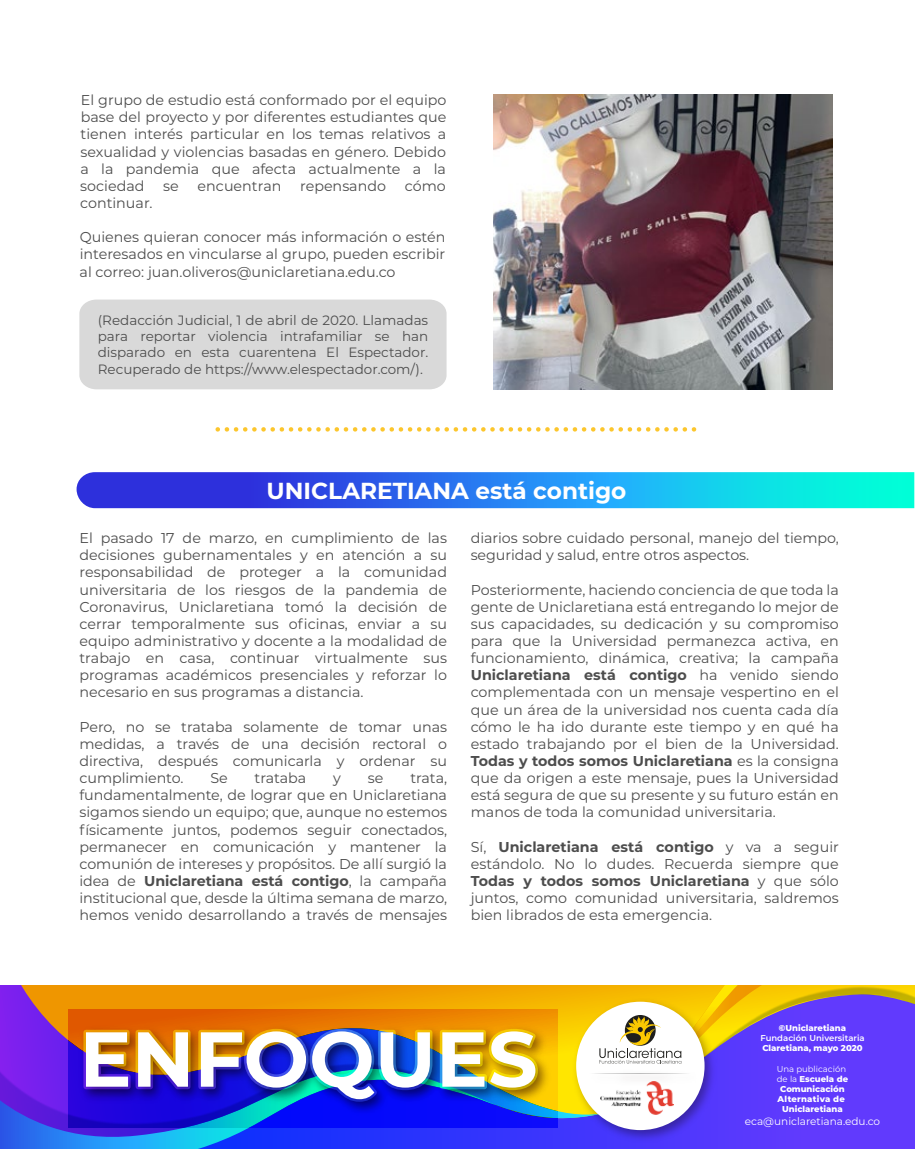
<style>
.page{position:relative;width:915px;height:1149px;background:#fff}
.page>*{position:absolute;margin:0;border:0;box-sizing:border-box;transform-origin:0 0}
.t1{font:700 77.55px "Montserrat";color:#fff}
.t2{font:700 23.1px "Montserrat";color:#fff}
.t3{font:14.25px/17.1px "Montserrat";color:#4d4d4d;text-align:justify}
.t4{font:13.5px/16.2px "Montserrat";color:#4d4d4d;text-align:justify}
.t5{font:10.5px "Montserrat";color:#fff}
.t6{font:800 8.55px/10.2px "Montserrat";color:#fff;text-align:center}
.t7{font:600 8.55px "Montserrat";color:#fff}
.s1{font-weight:700}
.s2{font-weight:400}
</style>
<div class="page">
<img style="left:493px;top:94px;width:338px;height:295px">
<div style="left:79px;top:299px;width:367px;height:90px;background:#d9d9d9"></div>
<svg style="left:218px;top:427px;width:479px;height:4px"></svg>
<svg style="left:76px;top:472px;width:838px;height:36px;background:#2289e7"></svg>
<img style="left:0;top:985px;width:914px;height:160px">
<img style="left:568px;top:993px;width:151px;height:151px">
<div style="left:576px;top:1001px;width:128px;height:128px;background:#fff;border-radius:50%"></div>
<svg style="left:589px;top:985px;width:185px;height:126px"></svg>
<img style="left:600px;top:1080px;width:73px;height:33px">
<img style="left:68px;top:1009px;width:489px;height:117px">
<svg style="left:0;top:1025px;width:540px;height:123px;background:#3b3fed"></svg>
<img style="left:71px;top:1011px;width:483px;height:113px">
<p class="t3" style="left:80px;top:91px;width:367px">El grupo de estudio está conformado por el equipo base del proyecto y por diferentes estudiantes que tienen interés particular en los temas relativos a sexualidad y violencias basadas en género. Debido a la pandemia que afecta actualmente a la sociedad</p>
<p class="t3" style="left:163px;top:177px;width:17px">se</p>
<p class="t3" style="left:197px;top:177px;width:85px">encuentran</p>
<p class="t3" style="left:300px;top:177px;width:87px">repensando</p>
<p class="t3" style="left:404px;top:177px;width:42px">cómo</p>
<p class="t3" style="left:80px;top:194px;width:74px">continuar.</p>
<p class="t3" style="left:80px;top:228px;width:367px">Quienes quieran conocer más información o estén interesados en vincularse al grupo, pueden escribir al correo: juan.oliveros@uniclaretiana.edu.co</p>
<p class="t4" style="left:98px;top:311px;width:332px">(Redacción Judicial, 1 de abril de 2020. Llamadas para reportar violencia intrafamiliar se han disparado en esta cuarentena El Espectador.<br>Recuperado de https://www.elespectador.com/).</p>
<h2 class="t2" style="left:266px;top:474px;width:361px">UNICLARETIANA está contigo</h2>
<p class="t3" style="left:79px;top:529px;width:369px">El pasado 17 de marzo, en cumplimiento de las decisiones gubernamentales y en atención a su responsabilidad de proteger a la comunidad universitaria de los riesgos de la pandemia de Coronavirus, Uniclaretiana tomó la decisión de cerrar temporalmente sus oficinas, enviar a su equipo administrativo y docente a la modalidad de trabajo en casa, continuar virtualmente sus programas académicos presenciales y reforzar lo necesario en sus programas a distancia.</p>
<p class="t3" style="left:79px;top:717px;width:369px">Pero, no se trataba solamente de tomar unas medidas, a través de una decisión rectoral o directiva, después comunicarla y ordenar su cumplimiento.</p>
<p class="t3" style="left:470px;top:529px;width:369px">diarios sobre cuidado personal, manejo del tiempo, seguridad y salud, entre otros aspectos.</p>
<p class="t3" style="left:470px;top:580px;width:369px">Posteriormente, haciendo conciencia de que toda la gente de Uniclaretiana está entregando lo mejor de sus capacidades, su dedicación y su compromiso para que la Universidad permanezca activa, en funcionamiento, dinámica, creativa; la campaña <span class="s1">Uniclaretiana está contigo</span> ha venido siendo complementada con un mensaje vespertino en el que un área de la universidad nos cuenta cada día cómo le ha ido durante este tiempo y en qué ha estado trabajando por el bien de la Universidad.<br><span class="s1">Todas y todos somos Uniclaretiana</span> es la consigna que da origen a este mensaje, pues la Universidad está segura de que su presente y su futuro están en manos de toda la comunidad universitaria.</p>
<p class="t3" style="left:470px;top:837px;width:369px">Sí, <span class="s1">Uniclaretiana está contigo</span> y va a seguir estándolo. No lo dudes. Recuerda siempre que <span class="s1">Todas y todos somos Uniclaretiana</span> y que sólo juntos, como comunidad universitaria, saldremos bien librados de esta emergencia.</p>
<p class="t3" style="left:210px;top:768px;width:19px">Se</p>
<p class="t3" style="left:254px;top:768px;width:53px">trataba</p>
<p class="t3" style="left:333px;top:768px;width:9px">y</p>
<p class="t3" style="left:368px;top:768px;width:17px">se</p>
<p class="t3" style="left:79px;top:768px;width:369px;text-indent:331px">trata, fundamentalmente, de lograr que en Uniclaretiana sigamos siendo un equipo; que, aunque no estemos físicamente juntos, podemos seguir conectados, permanecer en comunicación y mantener la comunión de intereses y propósitos. De allí surgió la idea de <span class="s1">Uniclaretiana está contigo</span>, la campaña institucional que, desde la última semana de marzo, hemos venido desarrollando a través de mensajes</p>
<h1 class="t1" style="left:79px;top:1002px;width:459px">ENFOQUES</h1>
<p class="t6" style="left:778px;top:1021px;width:69px">©Uniclaretiana</p>
<p class="t7" style="left:760px;top:1031px;width:106px">Fundación Universitaria</p>
<p class="t6" style="left:762px;top:1042px;width:102px">Claretiana, mayo 2020</p>
<p class="t6" style="left:776px;top:1062px;width:73px"><span class="s2">Una publicación de la</span> Escuela de<br>Comunicación<br>Alternativa de<br>Uniclaretiana</p>
<p class="t5" style="left:744px;top:1113px;width:137px">eca@uniclaretiana.edu.co</p>
</div>
